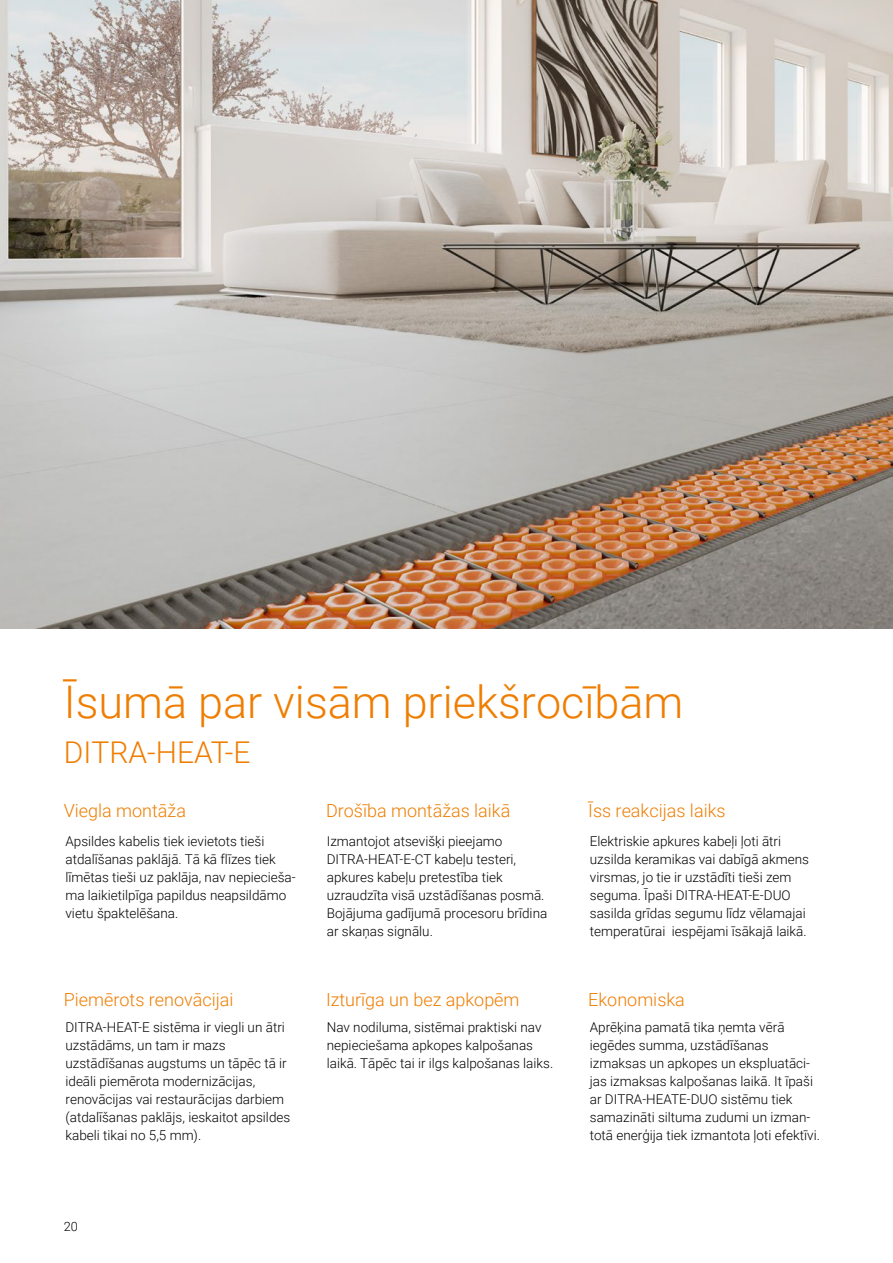
<style>
.page{position:relative;width:893px;height:1263px;background:#fff}
.page>*{position:absolute;margin:0;border:0;box-sizing:border-box;transform-origin:0 0}
.t1{font:300 45px "Roboto";color:#ef7d00}
.t2{font:300 30px "Roboto";color:#ef7d00}
.t3{font:300 18px "Roboto";color:#ef7d00}
.t4{font:300 13.5px/18px "Roboto";color:#000}
.t5{font:300 12.75px "Roboto";color:#000}
</style>
<div class="page">
<img style="left:0;top:0;width:893px;height:628px">
<h1 class="t1" style="left:64px;top:671px;width:621px">Īsumā par visām priekšrocībām</h1>
<h2 class="t2" style="left:64px;top:732px;width:188px">DITRA-HEAT-E</h2>
<h3 class="t3" style="left:64px;top:798px;width:124px">Viegla montāža</h3>
<h3 class="t3" style="left:326px;top:798px;width:186px">Drošība montāžas laikā</h3>
<h3 class="t3" style="left:588px;top:798px;width:139px">Īss reakcijas laiks</h3>
<p class="t4" style="left:65px;top:832px;width:232px">Apsildes kabelis tiek ievietots tieši atdalīšanas paklājā. Tā kā flīzes tiek līmētas tieši uz paklāja, nav nepiecieša&shy;ma laikietilpīga papildus neapsildāmo vietu špaktelēšana.</p>
<p class="t4" style="left:327px;top:832px;width:222px">Izmantojot atsevišķi pieejamo<br>DITRA-HEAT-E-CT kabeļu testeri, apkures kabeļu pretestība tiek uzraudzīta visā uzstādīšanas posmā.<br>Bojājuma gadījumā procesoru brīdina ar skaņas signālu.</p>
<p class="t4" style="left:590px;top:832px;width:221px">Elektriskie apkures kabeļi ļoti ātri uzsilda keramikas vai dabīgā akmens virsmas, jo tie ir uzstādīti tieši zem seguma. Īpaši DITRA-HEAT-E-DUO sasilda grīdas segumu līdz vēlamajai temperatūrai iespējami īsākajā laikā.</p>
<h3 class="t3" style="left:64px;top:987px;width:171px">Piemērots renovācijai</h3>
<h3 class="t3" style="left:326px;top:987px;width:195px">Izturīga un bez apkopēm</h3>
<h3 class="t3" style="left:588px;top:987px;width:98px">Ekonomiska</h3>
<p class="t4" style="left:65px;top:1018px;width:226px">DITRA-HEAT-E sistēma ir viegli un ātri uzstādāms, un tam ir mazs uzstādīšanas augstums un tāpēc tā ir ideāli piemērota modernizācijas, renovācijas vai restaurācijas darbiem (atdalīšanas paklājs, ieskaitot apsildes kabeli tikai no 5,5 mm).</p>
<p class="t4" style="left:327px;top:1018px;width:228px">Nav nodiluma, sistēmai praktiski nav nepieciešama apkopes kalpošanas laikā. Tāpēc tai ir ilgs kalpošanas laiks.</p>
<p class="t4" style="left:590px;top:1018px;width:232px">Aprēķina pamatā tika ņemta vērā iegēdes summa, uzstādīšanas izmaksas un apkopes un ekspluatāci&shy;jas izmaksas kalpošanas laikā. It īpaši ar DITRA-HEATE-DUO sistēmu tiek samazināti siltuma zudumi un izman&shy;totā enerģija tiek izmantota ļoti efektīvi.</p>
<p class="t5" style="left:64px;top:1218px;width:16px">20</p>
</div>
